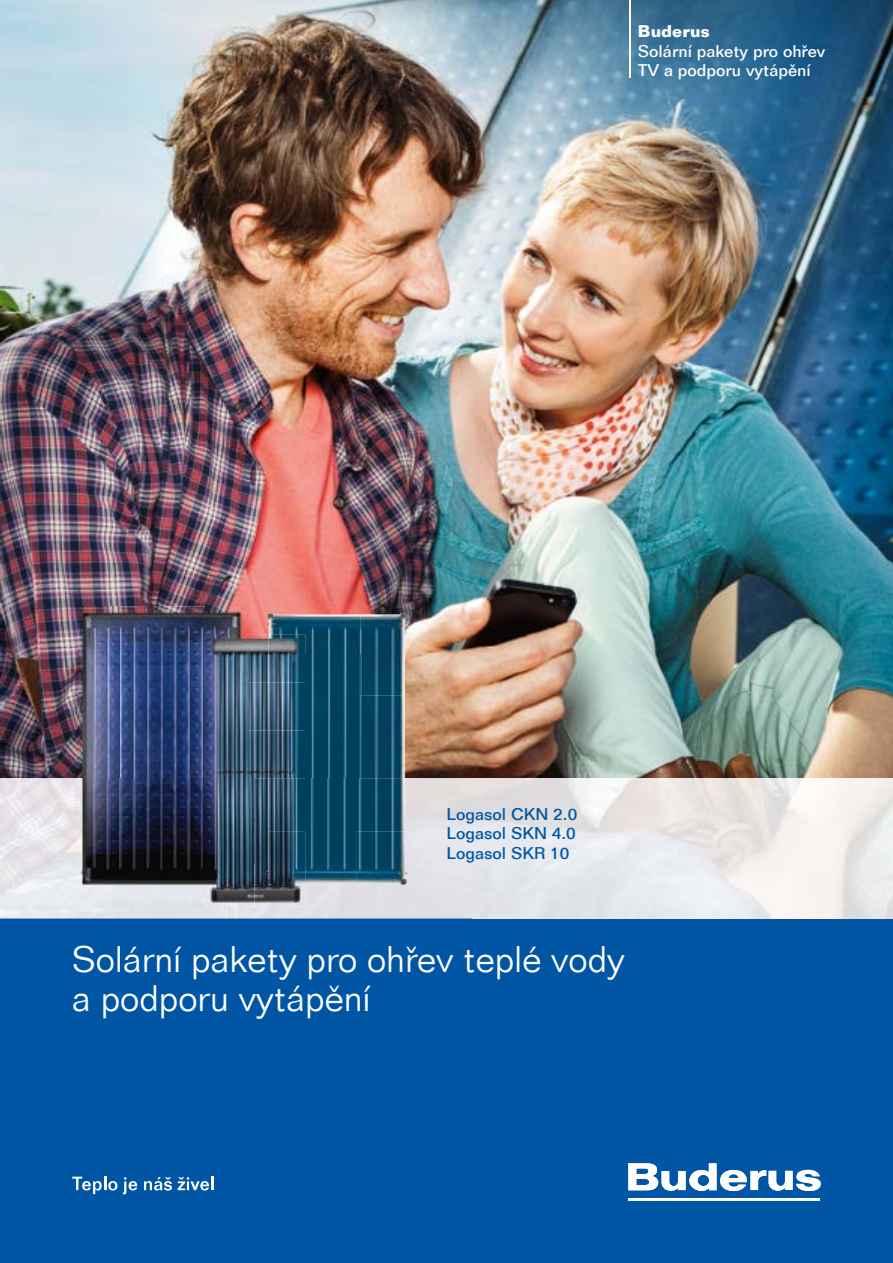
<style>
.page{position:relative;width:893px;height:1263px;background:#fff}
.page>*{position:absolute;margin:0;border:0;box-sizing:border-box;transform-origin:0 0}
.t1{font:300 36px/39px "Folio TL";color:#fff}
.t2{font:500 16.5px/19.5px "Folio TL";color:#fff}
.t3{font:500 16.5px/19.5px "Folio TL";color:#0056a4;text-align:justify}
.t4{font:700 16.5px "Folio TL";color:#fff}
</style>
<div class="page">
<img style="left:0;top:0;width:893px;height:778px">
<div style="left:0;top:918px;width:893px;height:345px;background:#0056a4"></div>
<svg style="left:72px;top:1177px;width:45px;height:17px"></svg>
<svg style="left:123px;top:1177px;width:14px;height:17px"></svg>
<svg style="left:144px;top:1177px;width:28px;height:13px"></svg>
<svg style="left:178px;top:1177px;width:35px;height:13px"></svg>
<hr style="left:628px;top:1198px;width:192px;height:2px;background:#fff">
<svg style="left:628px;top:1163px;width:193px;height:28px"></svg>
<hr style="left:629px;top:0;width:2px;height:78px;background:#fff">
<img style="left:78px;top:606px;width:128px;height:43px">
<img style="left:206px;top:606px;width:42px;height:29px">
<img style="left:78px;top:649px;width:125px;height:244px">
<img style="left:266px;top:613px;width:95px;height:41px">
<img style="left:361px;top:613px;width:47px;height:83px">
<img style="left:306px;top:654px;width:55px;height:124px">
<img style="left:361px;top:695px;width:44px;height:83px">
<img style="left:306px;top:778px;width:99px;height:53px">
<img style="left:269px;top:831px;width:139px;height:54px">
<img style="left:248px;top:635px;width:21px;height:229px">
<img style="left:203px;top:864px;width:103px;height:43px">
<img style="left:203px;top:635px;width:45px;height:258px">
<img style="left:268px;top:635px;width:38px;height:196px">
<p class="t4" style="left:638px;top:20px;width:74px">Buderus</p>
<p class="t2" style="left:638px;top:40px;width:189px">Solární pakety pro ohřev<br>TV a podporu vytápění</p>
<p class="t3" style="left:446px;top:803px;width:132px">Logasol CKN 2.0<br>Logasol SKN 4.0<br>Logasol SKR 10</p>
<p class="t1" style="left:72px;top:938px;width:554px">Solární pakety pro ohřev teplé vody a podporu vytápění</p>
</div>
